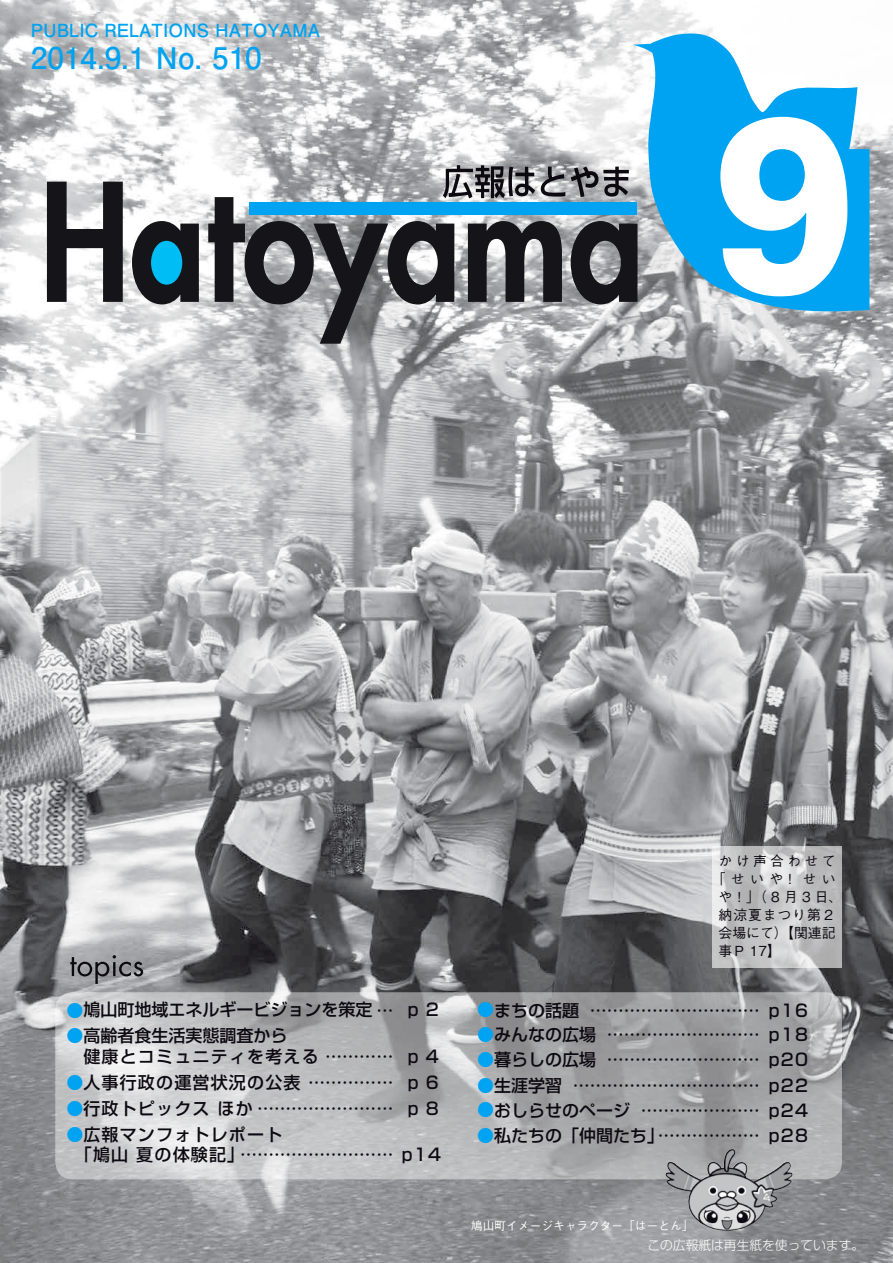
<style>
.page{position:relative;width:893px;height:1263px;background:#fff}
.page>*{position:absolute;margin:0;border:0;box-sizing:border-box;transform-origin:0 0}
.t1{font:700 29.7px "Futo Go B101 Pro";color:#00a3f1}
.t2{font:700 18.15px "Futo Go B101 Pro";color:#00a3f1}
.t3{font:500 16.95px/25.5px "Shin Go Pro";letter-spacing:.07em;color:#0c0910;text-align:justify}
.t4{font:500 16.95px "Shin Go Pro";color:#0c0910}
.t5{font:500 13.8px "Gothic BBB Pro";letter-spacing:.065em;color:#0c0910}
.t6{font:500 13.8px "Gothic BBB Pro";letter-spacing:.245em;color:#0c0910}
.t7{font:300 12.75px "Shin Go Pro";color:#fff}
.t8{font:500 11.7px "Gothic BBB Pro";color:#fff}
.s1{color:#00a3f1}
</style>
<div class="page">
<img style="left:0;top:0;width:893px;height:1263px">
<svg style="left:712px;top:846px;width:130px;height:121px;background:#c5c5c6"></svg>
<svg style="left:55px;top:992px;width:787px;height:187px;background:#b5b5b7"></svg>
<svg style="left:632px;top:31px;width:237px;height:283px;fill:#00a3f1"></svg>
<svg style="left:720px;top:117px;width:129px;height:179px"></svg>
<svg style="left:47px;top:182px;width:76px;height:120px"></svg>
<svg style="left:132px;top:221px;width:67px;height:83px;background:#2d515f"></svg>
<svg style="left:571px;top:221px;width:66px;height:83px;background:#464549"></svg>
<div style="left:250px;top:202px;width:387px;height:13px;background:#00a3f1"></div>
<svg style="left:208px;top:165px;width:357px;height:179px"></svg>
<svg style="left:571px;top:166px;width:58px;height:31px;background:#7c7c80"></svg>
<img style="left:665px;top:1149px;width:127px;height:82px">
<svg style="left:70px;top:955px;width:73px;height:29px;background:#838487"></svg>
<p class="t2" style="left:31px;top:16px;width:291px">PUBLIC RELATIONS HATOYAMA</p>
<p class="t1" style="left:31px;top:34px;width:232px">2014.9.1 No. 510</p>
<p class="t6" style="left:719px;top:849px;width:118px">かけ声合わせて</p>
<p class="t5" style="left:712px;top:868px;width:125px">「せいや！せい</p>
<p class="t5" style="left:719px;top:886px;width:125px">や！」（８月３日、</p>
<p class="t5" style="left:719px;top:904px;width:118px">納涼夏まつり第２</p>
<p class="t5" style="left:719px;top:922px;width:118px">会場にて）【関連記</p>
<p class="t5" style="left:719px;top:940px;width:64px">事Ｐ 17】</p>
<p class="t4" style="left:66px;top:996px;width:328px"><span class="s1">●</span>鳩山町地域エネルギービジョンを策定 …</p>
<p class="t3" style="left:477px;top:996px;width:104px"><span class="s1">●</span>まちの話題</p>
<p class="t3" style="left:477px;top:1020px;width:121px"><span class="s1">●</span>みんなの広場</p>
<p class="t3" style="left:477px;top:1044px;width:121px"><span class="s1">●</span>暮らしの広場</p>
<p class="t3" style="left:477px;top:1071px;width:87px"><span class="s1">●</span>生涯学習</p>
<p class="t4" style="left:477px;top:1097px;width:155px"><span class="s1">●</span>おしらせのページ</p>
<p class="t4" style="left:477px;top:1121px;width:189px"><span class="s1">●</span>私たちの「仲間たち」</p>
<p class="t3" style="left:75px;top:1140px;width:171px">「鳩山 夏の体験記」</p>
<p class="t3" style="left:408px;top:995px;width:35px">p ２</p>
<p class="t3" style="left:607px;top:996px;width:155px;line-height:24.3px;text-indent:-17px">………………………… ……………………… ………………………</p>
<p class="t4" style="left:66px;top:1021px;width:223px"><span class="s1">●</span>高齢者食生活実態調査から</p>
<p class="t3" style="left:83px;top:1042px;width:311px">健康とコミュニティを考える …………</p>
<p class="t3" style="left:408px;top:1041px;width:35px;line-height:26.1px">p ４p ６p ８</p>
<p class="t3" style="left:402px;top:1140px;width:41px">p14</p>
<p class="t3" style="left:66px;top:1067px;width:236px"><span class="s1">●</span>人事行政の運営状況の公表</p>
<p class="t3" style="left:66px;top:1093px;width:328px"><span class="s1">●</span>行政トピックス ほか ……………………</p>
<p class="t3" style="left:66px;top:1119px;width:218px"><span class="s1">●</span>広報マンフォトレポート</p>
<p class="t3" style="left:308px;top:1068px;width:87px">……………</p>
<p class="t3" style="left:573px;top:1071px;width:189px">……………………………</p>
<p class="t3" style="left:641px;top:1096px;width:121px">…………………</p>
<p class="t3" style="left:658px;top:1121px;width:104px">………………</p>
<p class="t3" style="left:240px;top:1140px;width:155px">………………………</p>
<p class="t3" style="left:769px;top:997px;width:41px;line-height:23.7px">p16 p18</p>
<p class="t3" style="left:769px;top:1044px;width:41px">p20 p22 p24 p28</p>
<p class="t8" style="left:471px;top:1216px;width:224px">鳩山町イメージキャラクター「はーとん」</p>
<p class="t7" style="left:647px;top:1234px;width:218px">この広報紙は再生紙を使っています。</p>
</div>
